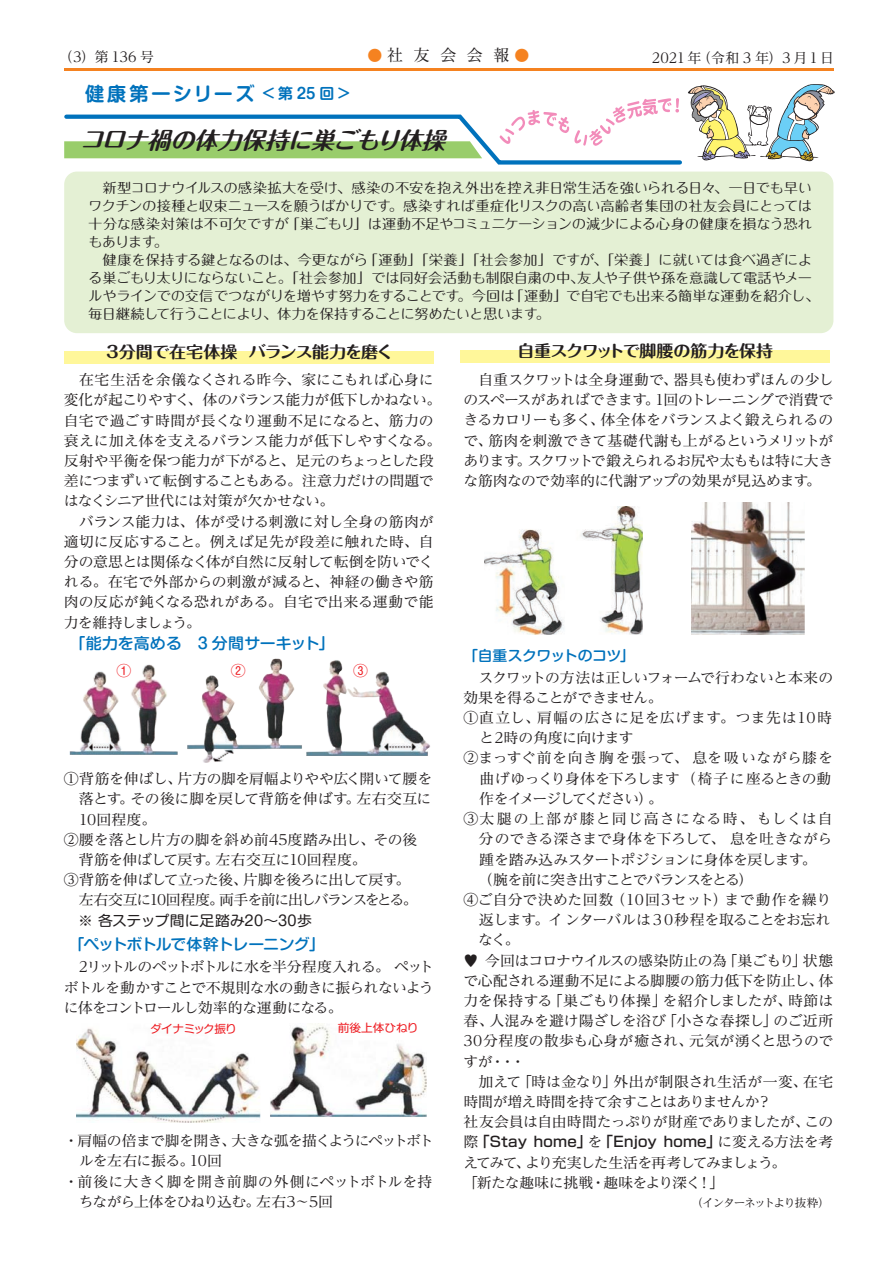
<style>
.page{position:relative;width:893px;height:1263px;background:#fff}
.page>*{position:absolute;margin:0;border:0;box-sizing:border-box;transform-origin:0 0}
.t1{font:italic 700 23.1px "Maru Fo Pro";color:#231f20}
.t2{font:700 19.2px "Shin M Go Pro De";letter-spacing:.13em;color:#0072bc}
.t3{font:700 16.35px "Maru Fo Pro";letter-spacing:-.025em;color:#231f20;scale:1.04 1}
.t4{font:15.9px "Reim Pro";color:#231f20}
.t5{font:500 15.3px "Shin M Go Pro";color:#0072bc;scale:1.04 1}
.t6{font:500 15.3px "Shin M Go Pro";letter-spacing:-.065em;color:#0072bc;scale:1.04 1}
.t7{font:14.25px/20.2px "Reim Pro";letter-spacing:-.025em;color:#231f20;scale:1.04 1}
.t8{font:14.25px/20.2px "Reim Pro";letter-spacing:-.075em;color:#231f20;scale:1.04 1}
.t9{font:14.25px "Reim Pro";letter-spacing:-.05em;color:#231f20;scale:1.04 1}
.t10{font:500 14.25px "Shin Go Pro";letter-spacing:.015em;color:#231f20;scale:1.04 1}
.t11{font:14.25px "Reim Pro";letter-spacing:-.045em;color:#231f20;scale:1.04 1}
.t12{font:14.25px "Reim Pro";letter-spacing:.02em;color:#231f20;scale:1.04 1}
.t13{font:14.25px "Reim Pro";letter-spacing:-.005em;color:#231f20;scale:1.04 1}
.t14{font:14.25px "Reim Pro";letter-spacing:.005em;color:#231f20;scale:1.04 1}
.t15{font:14.25px "Reim Pro";letter-spacing:.01em;color:#231f20;scale:1.04 1}
.t16{font:14.25px "Reim Pro";letter-spacing:.03em;color:#231f20;scale:1.04 1}
.t17{font:14.25px "Reim Pro";letter-spacing:.04em;color:#231f20;scale:1.04 1}
.t18{font:14.25px "Reim Pro";letter-spacing:.08em;color:#231f20;scale:1.04 1}
.t19{font:14.25px "Reim Pro";letter-spacing:-.085em;color:#231f20;scale:1.04 1}
.t20{font:14.25px "Shin M Go Pro";letter-spacing:.005em;color:#231f20;scale:1.04 1}
.t21{font:14.25px "Reim Pro";letter-spacing:-.1em;color:#231f20;scale:1.04 1}
.t22{font:500 14.25px "Shin M Go Pro";letter-spacing:-.035em;color:#0072bc;scale:1.04 1}
.t23{font:13.8px/18px "Maru Fo Pro";letter-spacing:-.025em;color:#231f20;scale:1.04 1}
.t24{font:13.8px "Reim Pro";letter-spacing:.015em;color:#231f20}
.t25{font:11.25px "Reim Pro";letter-spacing:-.11em;color:#231f20;scale:1.04 1}
.t26{font:11.25px "Shin M Go Pro";letter-spacing:-.04em;color:#ee1d23;scale:1.04 1}
.t27{font:11.25px "Shin M Go Pro";color:#ee1d23;scale:1.04 1}
.s1{font-size:14.85px;color:#f58220}
.s2{font-size:14.85px}
.s3{font-family:"Reim Pro";font-weight:400}
</style>
<div class="page">
<hr style="left:64px;top:68px;width:769px;height:3px;background:#f58220">
<div style="left:460px;top:351px;width:370px;height:12px;background:#fff79a"></div>
<div style="left:64px;top:351px;width:370px;height:12px;background:#fff79a"></div>
<svg style="left:64px;top:84px;width:771px;height:81px"></svg>
<div style="left:64px;top:172px;width:769px;height:161px;background:#e4f0d4;border-radius:13px"></div>
<img style="left:70px;top:658px;width:360px;height:105px">
<img style="left:77px;top:1023px;width:350px;height:100px">
<img style="left:485px;top:507px;width:158px;height:127px">
<img style="left:691px;top:503px;width:113px;height:132px">
<p class="t24" style="left:59px;top:45px;width:96px">（3）第 136 号</p>
<p class="t4" style="left:367px;top:42px;width:163px"><span class="s1">●</span>社 友 会 会 報<span class="s1">●</span></p>
<p class="t24" style="left:652px;top:46px;width:183px">2021 年（令和 3 年）3 月1日</p>
<h2 class="t2" style="left:85px;top:78px;width:267px">健康第一シリーズ <span class="s2">&lt;第25回&gt;</span></h2>
<h1 class="t1" style="left:80px;top:121px;width:376px">コロナ禍の体力保持に巣ごもり体操</h1>
<p class="t23" style="left:88px;top:177px;width:704px">　新型コロナウイルスの感染拡大を受け、感染の不安を抱え外出を控え非日常生活を強いられる日々、一日でも早いワクチンの接種と収束ニュースを願うばかりです。感染すれば重症化リスクの高い高齢者集団の社友会員にとっては十分な感染対策は不可欠ですが「巣ごもり」は運動不足やコミュニケーションの減少による心身の健康を損なう恐れもあります。<br>　健康を保持する鍵となるのは、今更ながら「運動」「栄養」「社会参加」ですが、「栄養」に就いては食べ過ぎによる巣ごもり太りにならないこと。「社会参加」では同好会活動も制限自粛の中、友人や子供や孫を意識して電話やメールやラインでの交信でつながりを増やす努力をすることです。今回は「運動」で自宅でも出来る簡単な運動を紹介し、毎日継続して行うことにより、体力を保持することに努めたいと思います。</p>
<p class="t3" style="left:106px;top:339px;width:278px">3分間で在宅体操 バランス能力を磨く</p>
<p class="t3" style="left:517px;top:338px;width:247px">自重スクワットで脚腰の筋力を保持</p>
<p class="t7" style="left:64px;top:369px;width:364px">　在宅生活を余儀なくされる昨今、家にこもれば心身に変化が起こりやすく、体のバランス能力が低下しかねない。自宅で過ごす時間が長くなり運動不足になると、筋力の衰えに加え体を支えるバランス能力が低下しやすくなる。反射や平衡を保つ能力が下がると、足元のちょっとした段差につまずいて転倒することもある。注意力だけの問題ではなくシニア世代には対策が欠かせない。<br>　バランス能力は、体が受ける刺激に対し全身の筋肉が適切に反応すること。例えば足先が段差に触れた時、自分の意思とは関係なく体が自然に反射して転倒を防いでくれる。在宅で外部からの刺激が減ると、神経の働きや筋肉の反応が鈍くなる恐れがある。自宅で出来る運動で能力を維持しましょう。</p>
<p class="t5" style="left:70px;top:630px;width:256px">「能力を高める　3 分間サーキット」</p>
<p class="t7" style="left:64px;top:768px;width:356px">①背筋を伸ばし、片方の脚を肩幅よりやや広く開いて腰を　落とす。その後に脚を戻して背筋を伸ばす。左右交互に　10回程度。<br>②腰を落とし片方の脚を斜め前45度踏み出し、その後　背筋を伸ばして戻す。左右交互に10回程度。<br>③背筋を伸ばして立った後、片脚を後ろに出して戻す。<br>　左右交互に10回程度。両手を前に出しバランスをとる。</p>
<p class="t20" style="left:78px;top:909px;width:226px">※ 各ステップ間に足踏み20～30歩</p>
<p class="t6" style="left:69px;top:932px;width:247px">「ペットボトルで体幹トレーニング」</p>
<p class="t7" style="left:64px;top:956px;width:357px;text-align:justify">　2リットルのペットボトルに水を半分程度入れる。 ペットボトルを動かすことで不規則な水の動きに振られないように体をコントロールし効率的な運動になる。</p>
<p class="t26" style="left:150px;top:1020px;width:85px">ダイナミック振り</p>
<p class="t27" style="left:338px;top:1018px;width:79px">前後上体ひねり</p>
<p class="t7" style="left:64px;top:1130px;width:357px">・肩幅の倍まで脚を開き、大きな弧を描くようにペットボト　ルを左右に振る。10回<br>・前後に大きく脚を開き前脚の外側にペットボトルを持　ちながら上体をひねり込む。左右3～5回</p>
<p class="t7" style="left:463px;top:369px;width:357px;text-align:justify">　自重スクワットは全身運動で、器具も使わずほんの少しのスペースがあればできます。1回のトレーニングで消費できるカロリーも多く、体全体をバランスよく鍛えられるので、筋肉を刺激できて基礎代謝も上がるというメリットがあります。スクワットで鍛えられるお尻や太ももは特に大きな筋肉なので効率的に代謝アップの効果が見込めます。</p>
<p class="t22" style="left:463px;top:644px;width:166px">「自重スクワットのコツ」</p>
<p class="t11" style="left:463px;top:665px;width:357px">　スクワットの方法は正しいフォームで行わないと本来の</p>
<p class="t9" style="left:463px;top:686px;width:193px">効果を得ることができません。</p>
<p class="t16" style="left:463px;top:706px;width:356px">①直立し、肩幅の広さに足を広げます。つま先は10時</p>
<p class="t7" style="left:463px;top:727px;width:165px">　と2時の角度に向けます</p>
<p class="t17" style="left:463px;top:746px;width:357px">②まっすぐ前を向き胸を張って、息を吸いながら膝を</p>
<p class="t7" style="left:480px;top:768px;width:340px">曲げゆっくり身体を下ろします（椅子に座るときの動</p>
<p class="t21" style="left:479px;top:787px;width:178px">作をイメージしてください）。</p>
<p class="t18" style="left:463px;top:807px;width:357px">③太腿の上部が膝と同じ高さになる時、もしくは自</p>
<p class="t7" style="left:478px;top:828px;width:342px">分のできる深さまで身体を下ろして、息を吐きながら</p>
<p class="t7" style="left:479px;top:849px;width:326px">踵を踏み込みスタートポジションに身体を戻します。</p>
<p class="t19" style="left:463px;top:867px;width:280px">　（腕を前に突き出すことでバランスをとる）</p>
<p class="t12" style="left:463px;top:888px;width:355px">④ご自分で決めた回数（10回3セット）まで動作を繰り</p>
<p class="t7" style="left:463px;top:909px;width:354px">　返します。インターバルは3 0秒程を取ることをお忘れ</p>
<p class="t7" style="left:463px;top:929px;width:56px">　なく。</p>
<p class="t7" style="left:463px;top:950px;width:357px">♥ 今回はコロナウイルスの感染防止の為「巣ごもり」状態</p>
<p class="t7" style="left:463px;top:970px;width:357px">で心配される運動不足による脚腰の筋力低下を防止し、体</p>
<p class="t7" style="left:463px;top:990px;width:357px">力を保持する「巣ごもり体操」を紹介しましたが、時節は</p>
<p class="t13" style="left:463px;top:1009px;width:357px">春、人混みを避け陽ざしを浴び「小さな春探し」のご近所</p>
<p class="t14" style="left:463px;top:1029px;width:357px">30分程度の散歩も心身が癒され、元気が湧くと思うので</p>
<p class="t7" style="left:463px;top:1051px;width:61px">すが・・・</p>
<p class="t15" style="left:463px;top:1069px;width:357px">　加えて「時は金なり」外出が制限され生活が一変、在宅</p>
<p class="t9" style="left:463px;top:1090px;width:298px">時間が増え時間を持て余すことはありませんか？</p>
<p class="t7" style="left:463px;top:1111px;width:357px">社友会員は自由時間たっぷりが財産でありましたが、この</p>
<p class="t10" style="left:463px;top:1130px;width:357px"><span class="s3">際</span>「Stay home」<span class="s3">を</span>「Enjoy home」<span class="s3">に変える方法を考</span></p>
<p class="t8" style="left:463px;top:1152px;width:312px">えてみて、より充実した生活を再考してみましょう。「新たな趣味に挑戦・趣味をより深く！」</p>
<p class="t25" style="left:691px;top:1193px;width:134px">（インターネットより抜粋）</p>
</div>
